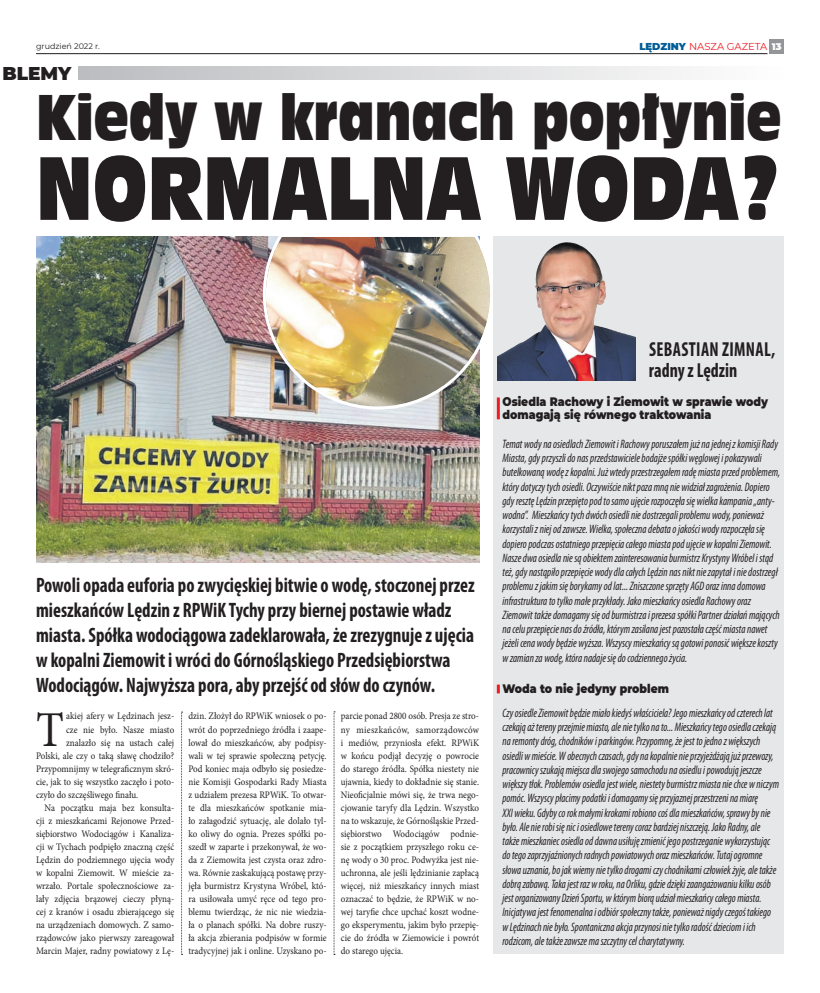
<style>
.page{position:relative;width:820px;height:993px;background:#fff}
.page>*{position:absolute;margin:0;border:0;box-sizing:border-box;transform-origin:0 0}
.tytul_maly{font:84.2px "Incised 901 Ct EU";color:#231f20;scale:.78 1}
.tytul_maly-2{font:60px "Incised 901 Ct EU";color:#231f20;scale:.78 1}
.Tekst{font:50.1px "Minion Pro";color:#231f20;scale:.9 1}
.Tekst-2{font:700 condensed 20.9px/25.1px "Myriad Pro";color:#231f20;scale:.9 1}
.Tekst-3{font:700 condensed 20.3px "Myriad Pro";letter-spacing:.02em;color:#231f20;scale:.88 1}
.Tekst-4{font:700 condensed 20.3px "Myriad Pro";color:#231f20;scale:.88 1}
.t1{font:900 18.5px "Montserrat";color:#231f20}
.Tekst-5{font:italic condensed 12.3px/14.2px "Myriad Pro";color:#231f20;scale:.87 1}
.Tekst-6{font:italic condensed 12.3px/14.2px "Myriad Pro";color:#231f20;scale:.88 1}
.t2{font:900 12.3px/13px "Montserrat";color:#231f20;scale:.88 1}
.Tekst-7{font:10px/13px "Minion Pro";color:#231f20;text-align:justify;scale:.9 1}
.tekst{font:10px "Montserrat";color:#ee1d23}
.t3{font:8px "Montserrat";color:#231f20}
.s1{font-weight:900;color:#005d95}
.s2{font-weight:900;font-size:9.4px;color:#fff}
</style>
<div class="page">
<img style="left:36px;top:236px;width:443px;height:326px">
<img style="left:261px;top:236px;width:229px;height:175px">
<div style="left:769px;top:40px;width:14px;height:14px;background:#939598"></div>
<hr style="left:36px;top:53px;width:731px;height:1px;background:#231f20">
<svg style="left:78px;top:67px;width:604px;height:13px;background:#d7d8da"></svg>
<div style="left:493px;top:236px;width:290px;height:718px;background:#e6e7e9"></div>
<img style="left:497px;top:242px;width:138px;height:138px">
<svg style="left:181px;top:711px;width:1px;height:243px"></svg>
<svg style="left:333px;top:711px;width:2px;height:243px"></svg>
<svg style="left:496px;top:684px;width:3px;height:9px"></svg>
<hr style="left:496px;top:397px;width:3px;height:22px;background:#ee1d23">
<p class="t3" style="left:36px;top:41px;width:65px">grudzień 2022 r.</p>
<p class="tekst" style="left:639px;top:39px;width:144px"><span class="s1">LĘDZINY</span> NASZA GAZETA <span class="s2">13</span></p>
<h3 class="t1" style="left:2px;top:60px;width:70px">BLEMY</h3>
<p class="tytul_maly-2" style="left:36px;top:81px;width:956px">Kiedy w kranach popłynie</p>
<p class="tytul_maly" style="left:36px;top:137px;width:957px">NORMALNA WODA?</p>
<p class="Tekst-2" style="left:36px;top:571px;width:488px">Powoli opada euforia po zwycięskiej bitwie o wodę, stoczonej przez mieszkańców Lędzin z RPWiK Tychy przy biernej postawie władz miasta. Spółka wodociągowa zadeklarowała, że zrezygnuje z ujęcia w kopalni Ziemowit i wróci do Górnośląskiego Przedsiębiorstwa Wodociągów. Najwyższa pora, aby przejść od słów do czynów.</p>
<p class="Tekst" style="left:36px;top:695px;width:32px">T</p>
<p class="Tekst-7" style="left:66px;top:709px;width:122px">akiej afery w Lędzinach jesz-</p>
<p class="Tekst-7" style="left:66px;top:722px;width:122px">cze nie było. Nasze miasto</p>
<p class="Tekst-7" style="left:66px;top:735px;width:122px">znalazło się na ustach całej</p>
<p class="Tekst-7" style="left:36px;top:748px;width:155px">Polski, ale czy o taką sławę chodziło?</p>
<p class="Tekst-7" style="left:36px;top:761px;width:155px">Przypomnijmy w telegraficznym skró-</p>
<p class="Tekst-7" style="left:36px;top:774px;width:155px">cie, jak to się wszystko zaczęło i poto-</p>
<p class="Tekst-7" style="left:36px;top:787px;width:115px">czyło do szczęśliwego finału.</p>
<p class="Tekst-7" style="left:36px;top:800px;width:155px;text-indent:9px">Na początku maja bez konsulta&shy;cji z mieszkańcami Rejonowe Przed&shy;siębiorstwo Wodociągów i Kanaliza&shy;cji w Tychach podpięło znaczną część Lędzin do podziemnego ujęcia wody w kopalni Ziemowit. W mieście za&shy;wrzało. Portale społecznościowe za&shy;lały zdjęcia brązowej cieczy płyną&shy;cej z kranów i osadu zbierającego się na urządzeniach domowych. Z samo&shy;rządowców jako pierwszy zareagował Marcin Majer, radny powiatowy z Lę-</p>
<p class="Tekst-7" style="left:188px;top:709px;width:155px">dzin. Złożył do RPWiK wniosek o po&shy;wrót do poprzedniego źródła i zaape&shy;lował do mieszkańców, aby podpisy&shy;wali w tej sprawie społeczną petycję.<br>Pod koniec maja odbyło się posiedze&shy;nie Komisji Gospodarki Rady Miasta z udziałem prezesa RPWiK. To otwar&shy;te dla mieszkańców spotkanie mia&shy;ło załagodzić sytuację, ale dolało tyl&shy;ko oliwy do ognia. Prezes spółki po&shy;szedł w zaparte i przekonywał, że wo&shy;da z Ziemowita jest czysta oraz zdro&shy;wa. Równie zaskakującą postawę przy&shy;jęła burmistrz Krystyna Wróbel, któ&shy;ra usiłowała umyć ręce od tego pro&shy;blemu twierdząc, że nic nie wiedzia&shy;ła o planach spółki. Na dobre ruszy&shy;ła akcja zbierania podpisów w formie tradycyjnej jak i online. Uzyskano po-</p>
<p class="Tekst-7" style="left:341px;top:709px;width:155px">parcie ponad 2800 osób. Presja ze stro&shy;ny mieszkańców, samorządowców i mediów, przyniosła efekt. RPWiK w końcu podjął decyzję o powrocie do starego źródła. Spółka niestety nie ujawnia, kiedy to dokładnie się stanie.<br>Nieoficjalnie mówi się, że trwa nego&shy;cjowanie taryfy dla Lędzin. Wszystko na to wskazuje, że Górnośląskie Przed&shy;siębiorstwo Wodociągów podnie&shy;sie z początkiem przyszłego roku ce&shy;nę wody o 30 proc. Podwyżka jest nie&shy;uchronna, ale jeśli lędzinianie zapłacą więcej, niż mieszkańcy innych miast oznaczać to będzie, że RPWiK w no&shy;wej taryfie chce upchać koszt wodne&shy;go eksperymentu, jakim było przepię&shy;cie do źródła w Ziemowicie i powrót do starego ujęcia.</p>
<p class="Tekst-3" style="left:648px;top:337px;width:145px">SEBASTIAN ZIMNAL,</p>
<p class="Tekst-4" style="left:648px;top:358px;width:102px">radny z Lędzin</p>
<p class="t2" style="left:502px;top:394px;width:303px">Osiedla Rachowy i Ziemowit w sprawie wody domagają się równego traktowania</p>
<p class="Tekst-6" style="left:502px;top:436px;width:317px">Temat wody na osiedlach Ziemowit i Rachowy poruszałem już na jednej z komisji Rady Miasta, gdy przyszli do nas przedstawiciele bodajże spółki węglowej i pokazywali butelkowaną wodę z kopalni. Już wtedy przestrzegałem radę miasta przed problemem, który dotyczy tych osiedli. Oczywiście nikt poza mną nie widział zagrożenia. Dopiero gdy resztę Lędzin przepięto pod to samo ujęcie rozpoczęła się wielka kampania „anty&shy;wodna”. Mieszkańcy tych dwóch osiedli nie dostrzegali problemu wody, ponieważ korzystali z niej od zawsze. Wielka, społeczna debata o jakości wody rozpoczęła się dopiero podczas ostatniego przepięcia całego miasta pod ujęcie w kopalni Ziemowit.<br>Nasze dwa osiedla nie są obiektem zainteresowania burmistrz Krystyny Wróbel i stąd też, gdy nastąpiło przepięcie wody dla całych Lędzin nas nikt nie zapytał i nie dostrzegł problemu z jakim się borykamy od lat... Zniszczone sprzęty AGD oraz inna domowa infrastruktura to tylko małe przykłady. Jako mieszkańcy osiedla Rachowy oraz Ziemowit także domagamy się od burmistrza i prezesa spółki Partner działań mających na celu przepięcie nas do źródła, którym zasilana jest pozostała część miasta nawet jeżeli cena wody będzie wyższa. Wszyscy mieszkańcy są gotowi ponosić większe koszty w zamian za wodę, która nadaje się do codziennego życia.</p>
<p class="t2" style="left:502px;top:681px;width:190px">Woda to nie jedyny problem</p>
<p class="Tekst-5" style="left:502px;top:705px;width:319px">Czy osiedle Ziemowit będzie miało kiedyś właściciela? Jego mieszkańcy od czterech lat czekają aż tereny przejmie miasto, ale nie tylko na to... Mieszkańcy tego osiedla czekają na remonty dróg, chodników i parkingów. Przypomnę, że jest to jedno z większych osiedli w mieście. W obecnych czasach, gdy na kopalnie nie przyjeżdżają już przewozy, pracownicy szukają miejsca dla swojego samochodu na osiedlu i powodują jeszcze większy tłok. Problemów osiedla jest wiele, niestety burmistrz miasta nie chce w niczym pomóc. Wszyscy płacimy podatki i domagamy się przyjaznej przestrzeni na miarę<br>XXI wieku. Gdyby co rok małymi krokami robiono coś dla mieszkańców, sprawy by nie było. Ale nie robi się nic i osiedlowe tereny coraz bardziej niszczeją. Jako Radny, ale także mieszkaniec osiedla od dawna usiłuję zmienić jego postrzeganie wykorzystując do tego zaprzyjaźnionych radnych powiatowych oraz mieszkańców. Tutaj ogromne słowa uznania, bo jak wiemy nie tylko drogami czy chodnikami człowiek żyje, ale także dobrą zabawą. Taka jest raz w roku, na Orliku, gdzie dzięki zaangażowaniu kilku osób jest organizowany Dzień Sportu, w którym biorą udział mieszkańcy całego miasta.<br>Inicjatywa jest fenomenalna i odbiór społeczny także, ponieważ nigdy czegoś takiego w Lędzinach nie było. Spontaniczna akcja przynosi nie tylko radość dzieciom i ich rodzicom, ale także zawsze ma szczytny cel charytatywny.</p>
</div>
